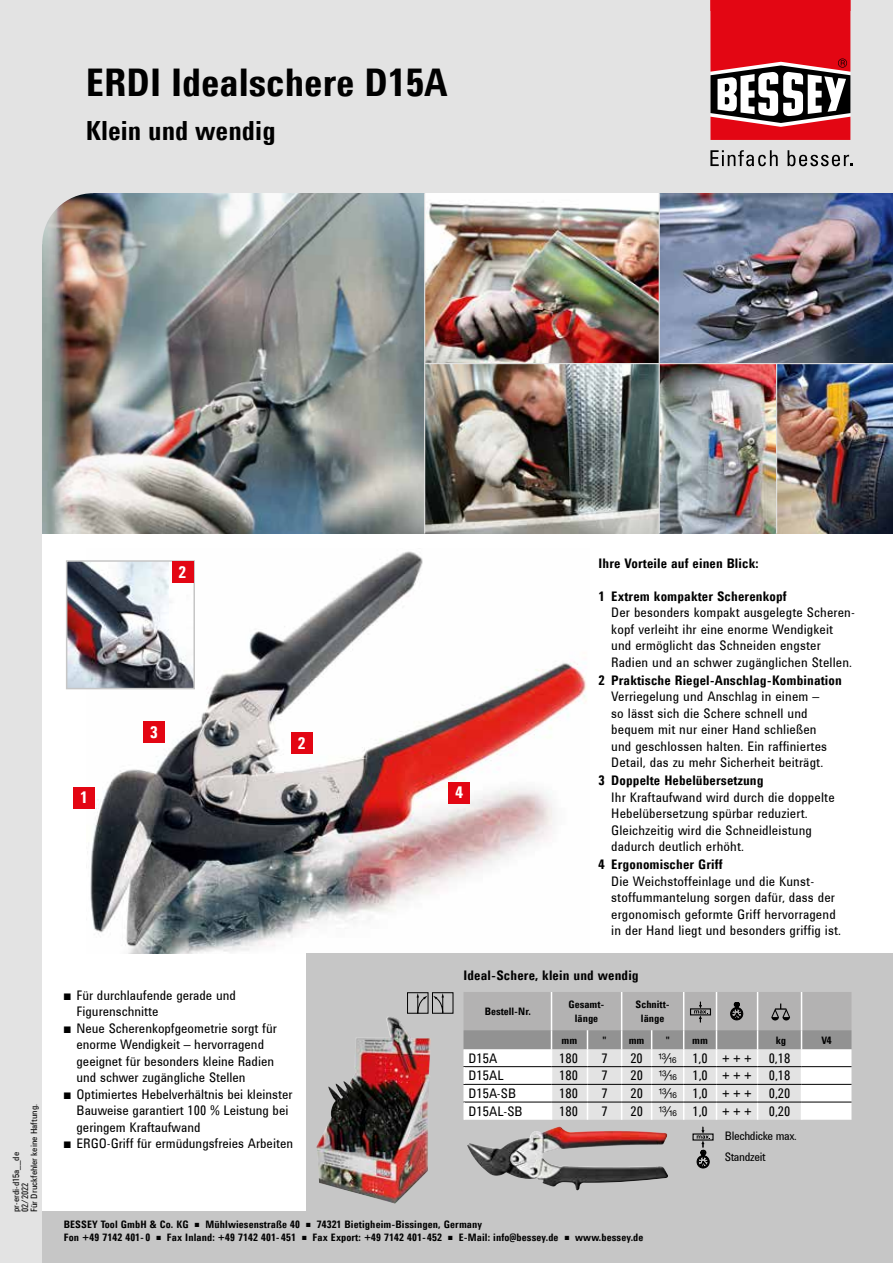
<style>
.page{position:relative;width:893px;height:1263px;background:#e3e3e3}
.page>*{position:absolute;margin:0;border:0;box-sizing:border-box;transform-origin:0 0}
.t1{font:700 39px "Utah WGL Cond";color:#000}
.t2{font:700 27px "Utah WGL Cond";color:#000}
.t3{font:700 16.5px "Utah WGL Cond";color:#fff}
.t4{font:13.5px/16.5px "Utah WGL Cond";letter-spacing:.01em;color:#000}
.t5{font:700 13.5px "Utah WGL Cond";letter-spacing:.01em;color:#000}
.t6{font:12px/21.3px "Utah WGL Cond";letter-spacing:-.03em;color:#000}
.t7{font:700 10.5px/13.5px "Utah WGL Cond";letter-spacing:.01em;color:#000;text-align:center}
.t8{font:9px/9px "Utah WGL Cond";color:#000}
.s1{font-family:"BESSEY Sonderzeichen"}
</style>
<div class="page">
<div style="left:43px;top:195px;width:850px;height:1068px;background:#fff"></div>
<img style="left:87px;top:551px;width:503px;height:403px">
<div style="left:306px;top:954px;width:587px;height:309px;background:#c6c6c6"></div>
<img style="left:43px;top:193px;width:381px;height:340px">
<img style="left:425px;top:193px;width:468px;height:340px">
<svg style="left:42px;top:193px;width:51px;height:51px;background:#ab988c"></svg>
<hr style="left:424px;top:193px;width:1px;height:340px;background:#e3e3e3">
<hr style="left:659px;top:193px;width:1px;height:340px;background:#e3e3e3">
<hr style="left:425px;top:363px;width:468px;height:1px;background:#e3e3e3">
<hr style="left:776px;top:364px;width:1px;height:169px;background:#e3e3e3">
<img style="left:467px;top:1126px;width:201px;height:64px">
<img style="left:316px;top:1017px;width:112px;height:186px">
<svg style="left:407px;top:992px;width:37px;height:21px"></svg>
<div style="left:43px;top:1212px;width:850px;height:51px;background:#c6c6c6"></div>
<div style="left:74px;top:787px;width:21px;height:21px;background:#e30613"></div>
<div style="left:144px;top:722px;width:21px;height:21px;background:#e30613"></div>
<div style="left:449px;top:782px;width:21px;height:21px;background:#e30613"></div>
<div style="left:291px;top:732px;width:22px;height:22px;background:#e30613"></div>
<img style="left:69px;top:563px;width:123px;height:123px">
<div style="left:66px;top:560px;width:129px;height:129px;border:2px solid #c6c6c6"></div>
<div style="left:172px;top:562px;width:21px;height:21px;background:#e30613"></div>
<svg style="left:697px;top:1127px;width:13px;height:41px"></svg>
<svg style="left:463px;top:992px;width:388px;height:128px;background:#c9c8c8"></svg>
<svg style="left:710px;top:150px;width:68px;height:16px"></svg>
<svg style="left:788px;top:150px;width:64px;height:16px"></svg>
<svg style="left:710px;top:0;width:140px;height:140px;background:#bf3c43"></svg>
<h1 class="t1" style="left:86px;top:53px;width:363px">ERDI Idealschere D15A</h1>
<h2 class="t2" style="left:86px;top:110px;width:191px">Klein und wendig</h2>
<p class="t8" style="left:11px;top:1212px;width:109px;rotate:-90deg">pr-erdi-d15a__de<br>02/2022<br>Für Druckfehler keine Haftung.</p>
<p class="t3" style="left:80px;top:785px;width:9px">1</p>
<p class="t3" style="left:179px;top:560px;width:9px">2</p>
<p class="t3" style="left:150px;top:720px;width:9px">3</p>
<p class="t3" style="left:298px;top:731px;width:9px">2</p>
<p class="t4" style="left:77px;top:986px;width:218px">Für durchlaufende gerade und Figurenschnitte<br>Neue Scherenkopfgeometrie sorgt für enorme Wendigkeit – hervorragend geeignet für besonders kleine Radien und schwer zugängliche Stellen Optimiertes Hebelverhältnis bei kleinster Bauweise garantiert 100 % Leistung bei geringem Kraftaufwand<br>ERGO-Griff für ermüdungsfreies Arbeiten</p>
<p class="t3" style="left:455px;top:780px;width:9px">4</p>
<p class="t5" style="left:598px;top:553px;width:162px">Ihre Vorteile auf einen Blick:</p>
<p class="t5" style="left:598px;top:586px;width:190px">1 Extrem kompakter Scherenkopf</p>
<p class="t4" style="left:611px;top:604px;width:245px">Der besonders kompakt ausgelegte Scheren&shy;kopf verleiht ihr eine enorme Wendigkeit und ermöglicht das Schneiden engster Radien und an schwer zugänglichen Stellen.</p>
<p class="t5" style="left:598px;top:670px;width:245px">2 Praktische Riegel-Anschlag-Kombination</p>
<p class="t4" style="left:611px;top:688px;width:217px">Verriegelung und Anschlag in einem – so lässt sich die Schere schnell und bequem mit nur einer Hand schließen und geschlossen halten. Ein raffiniertes Detail, das zu mehr Sicherheit beiträgt.</p>
<p class="t5" style="left:598px;top:770px;width:167px">3 Doppelte Hebelübersetzung</p>
<p class="t4" style="left:611px;top:788px;width:225px">Ihr Kraftaufwand wird durch die doppelte Hebelübersetzung spürbar reduziert.<br>Gleichzeitig wird die Schneidleistung dadurch deutlich erhöht.</p>
<p class="t5" style="left:598px;top:854px;width:125px">4 Ergonomischer Griff</p>
<p class="t4" style="left:611px;top:872px;width:231px">Die Weichstoffeinlage und die Kunst&shy;stoffummantelung sorgen dafür, dass der ergonomisch geformte Griff hervorragend in der Hand liegt und besonders griffig ist.</p>
<p class="t5" style="left:463px;top:965px;width:177px">Ideal-Schere, klein und wendig</p>
<p class="t7" style="left:485px;top:1004px;width:47px">Bestell-Nr.</p>
<p class="t7" style="left:569px;top:997px;width:38px">Gesamt&shy;länge</p>
<p class="t7" style="left:636px;top:997px;width:36px">Schnitt&shy;länge</p>
<p class="t7" style="left:562px;top:1033px;width:17px">mm</p>
<p class="t7" style="left:603px;top:1033px;width:5px">"</p>
<p class="t7" style="left:666px;top:1033px;width:5px">"</p>
<p class="t7" style="left:629px;top:1033px;width:17px">mm</p>
<p class="t7" style="left:692px;top:1033px;width:17px">mm</p>
<p class="t7" style="left:776px;top:1033px;width:12px">kg</p>
<p class="t7" style="left:821px;top:1033px;width:12px">V4</p>
<p class="t4" style="left:468px;top:1049px;width:30px">D15A</p>
<p class="t4" style="left:559px;top:1049px;width:20px">180</p>
<p class="t4" style="left:601px;top:1049px;width:8px">7</p>
<p class="t4" style="left:630px;top:1049px;width:162px">20 <span class="s1">S</span> 1,0 + + + 0,18</p>
<p class="t4" style="left:468px;top:1067px;width:36px">D15AL</p>
<p class="t4" style="left:559px;top:1067px;width:20px">180</p>
<p class="t4" style="left:601px;top:1067px;width:8px">7</p>
<p class="t4" style="left:630px;top:1067px;width:162px">20 <span class="s1">S</span> 1,0 + + + 0,18</p>
<p class="t4" style="left:468px;top:1084px;width:49px">D15A-SB</p>
<p class="t4" style="left:559px;top:1084px;width:20px">180</p>
<p class="t4" style="left:601px;top:1084px;width:8px">7</p>
<p class="t4" style="left:630px;top:1084px;width:162px">20 <span class="s1">S</span> 1,0 + + + 0,20</p>
<p class="t4" style="left:469px;top:1102px;width:56px">D15AL-SB</p>
<p class="t4" style="left:559px;top:1102px;width:20px">180</p>
<p class="t4" style="left:601px;top:1102px;width:8px">7</p>
<p class="t4" style="left:630px;top:1102px;width:162px">20 <span class="s1">S</span> 1,0 + + + 0,20</p>
<p class="t6" style="left:725px;top:1124px;width:74px">Blechdicke max.<br>Standzeit</p>
<p class="t7" style="left:64px;top:1217px;width:127px">BESSEY Tool GmbH &amp; Co. KG</p>
<p class="t7" style="left:206px;top:1217px;width:96px">Mühlwiesenstraße 40</p>
<p class="t7" style="left:317px;top:1217px;width:167px">74321 Bietigheim-Bissingen, Germany</p>
<p class="t7" style="left:64px;top:1231px;width:88px">Fon +49 7142 401-0</p>
<p class="t7" style="left:167px;top:1231px;width:131px">Fax Inland: +49 7142 401-451</p>
<p class="t7" style="left:313px;top:1231px;width:131px">Fax Export: +49 7142 401-452</p>
<p class="t7" style="left:459px;top:1231px;width:101px">E-Mail: info@bessey.de</p>
<p class="t7" style="left:575px;top:1231px;width:70px">www.bessey.de</p>
</div>
